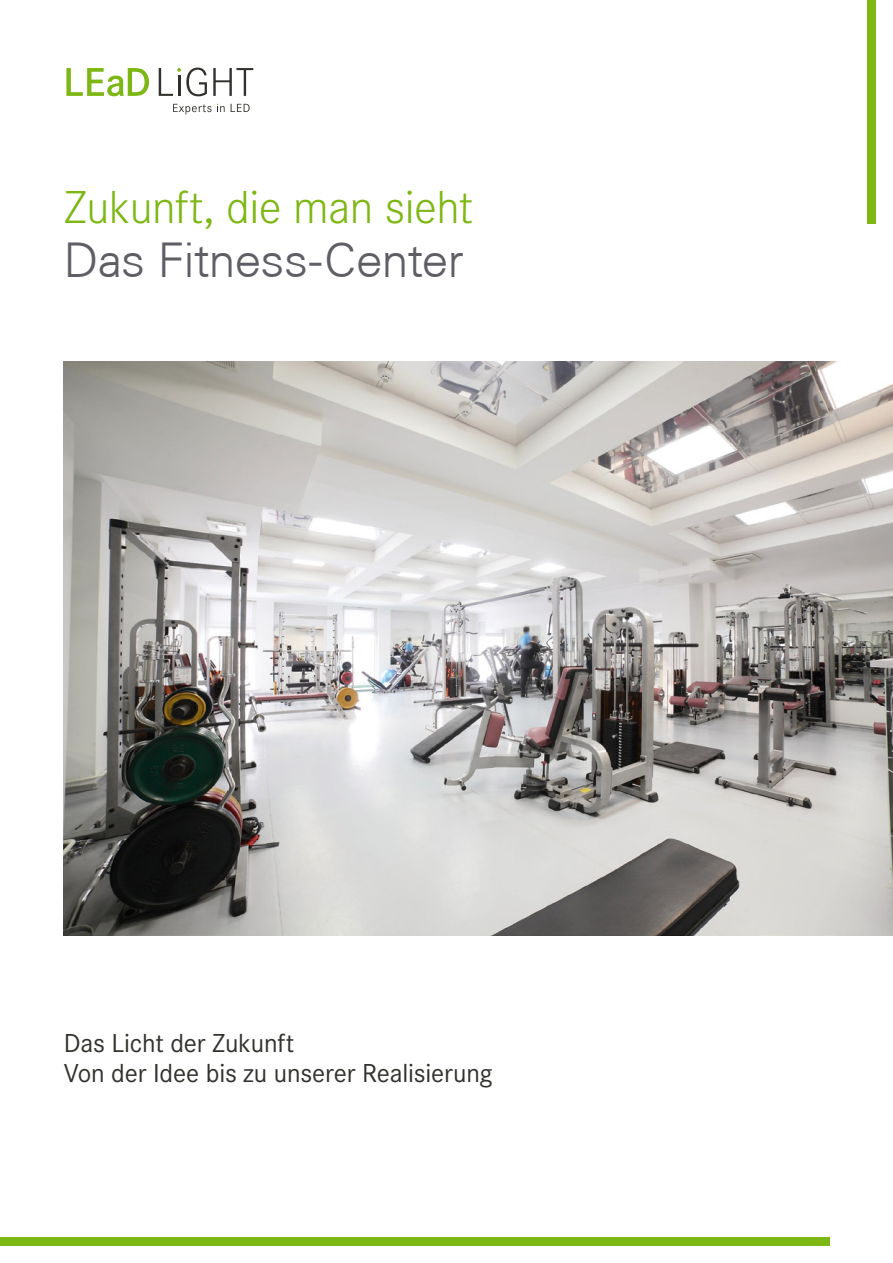
<style>
.page{position:relative;width:893px;height:1263px;background:#fff}
.page>*{position:absolute;margin:0;border:0;box-sizing:border-box;transform-origin:0 0}
.t1{font:300 48px "Corporate S";letter-spacing:-.01em;color:#7db713}
.t2{font:300 48px "Univers CE";letter-spacing:-.015em;color:#5e5f64}
.t3{font:27px/30px "Corporate S";letter-spacing:-.005em;color:#31312d}
</style>
<div class="page">
<img style="left:64px;top:361px;width:829px;height:574px">
<div style="left:0;top:1237px;width:829px;height:9px;background:#7db713"></div>
<div style="left:867px;top:0;width:9px;height:224px;background:#7db713"></div>
<svg style="left:66px;top:68px;width:83px;height:28px"></svg>
<svg style="left:213px;top:68px;width:40px;height:28px"></svg>
<svg style="left:159px;top:68px;width:48px;height:28px"></svg>
<svg style="left:173px;top:104px;width:52px;height:10px"></svg>
<svg style="left:231px;top:104px;width:19px;height:8px"></svg>
<h1 class="t1" style="left:64px;top:181px;width:411px">Zukunft, die man sieht</h1>
<h1 class="t2" style="left:64px;top:233px;width:401px">Das Fitness-Center</h1>
<p class="t3" style="left:64px;top:1028px;width:430px">Das Licht der Zukunft<br>Von der Idee bis zu unserer Realisierung</p>
</div>
